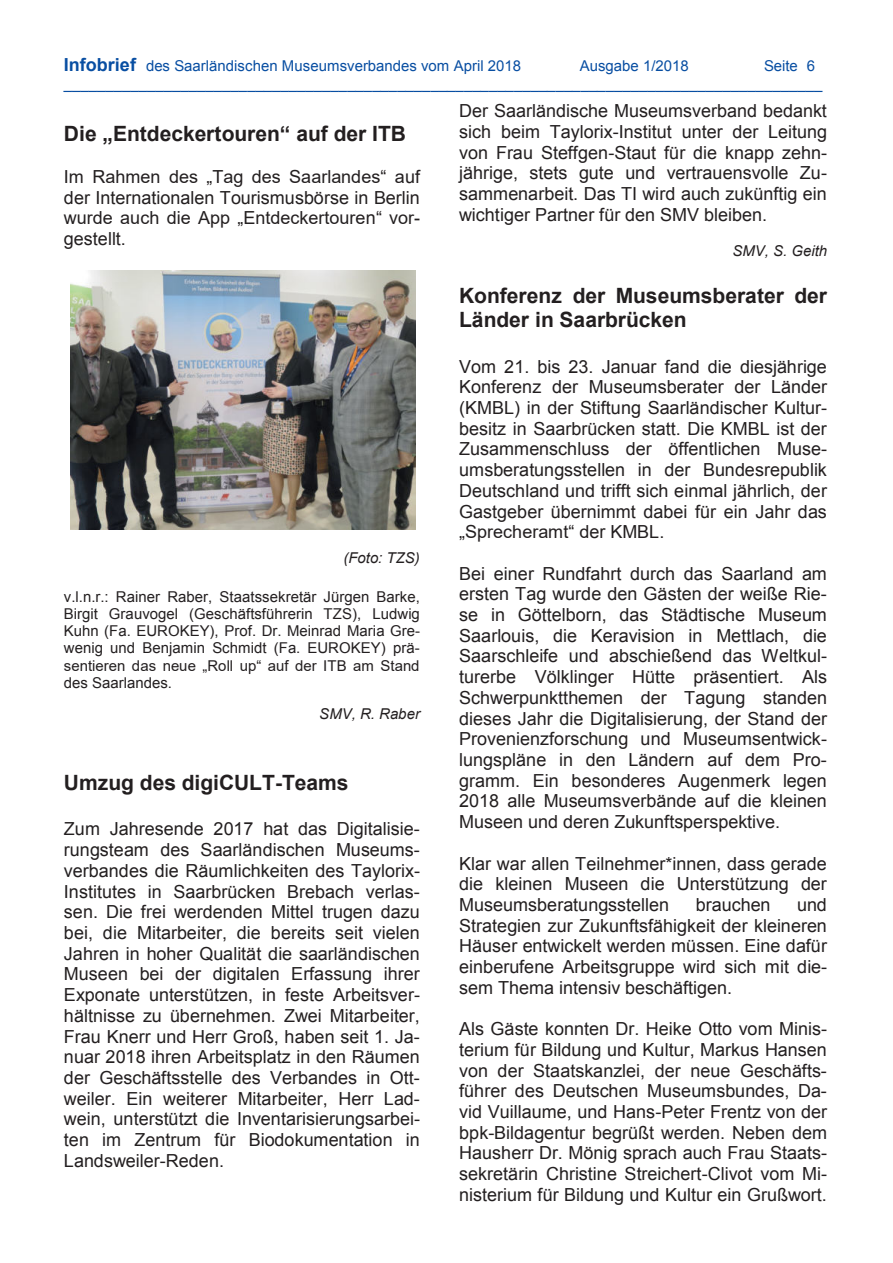
<style>
.page{position:relative;width:893px;height:1263px;background:#fff}
.page>*{position:absolute;margin:0;border:0;box-sizing:border-box;transform-origin:0 0}
.t1{font:700 21px/24.3px "Arial";color:#231f20}
.t2{font:700 21px "Arial";color:#231f20}
.t3{font:18px/20.7px "Arial";color:#231f20;text-align:justify}
.t4{font:18px/20.7px "Arial";color:#231f20;text-align:justify}
.t5{font:15px/17.2px "Arial";color:#231f20;text-align:justify}
.t6{font:15px/18px "Arial";color:#084ea2}
.t7{font:15px "Arial";color:#231f20}
.t8{font:italic 15px "Arial";color:#231f20}
.s1{font-weight:700;font-size:18px}
.s2{font-style:inherit}
</style>
<div class="page">
<img style="left:70px;top:271px;width:346px;height:259px">
<p class="t6" style="left:64px;top:58px;width:459px"><span class="s1">Infobrief</span> des Saarländischen Museumsverbandes vom April 2018</p>
<p class="t6" style="left:580px;top:58px;width:110px">Ausgabe 1/2018</p>
<p class="t6" style="left:64px;top:58px;width:760px;text-indent:700px">Seite 6 ___________________________________________________________________________________________</p>
<p class="t2" style="left:64px;top:119px;width:344px">Die „Entdecker<span class="s2">t</span>ouren“ auf de<span class="s2">r ITB</span></p>
<p class="t4" style="left:64px;top:168px;width:358px">Im Rahmen des „Tag des Saarlandes“ a<span class="s2">uf der Internationalen Tourismusbörse in Berlin </span>wurde auch die App „Entdeckertoure<span class="s2">n</span>“ vor&shy;<span class="s2">gestellt.</span></p>
<p class="t3" style="left:459px;top:102px;width:369px">Der Saarländische Museumsverband bedankt sich beim Taylorix-Institut unter der Leitung von Frau Steffgen-Staut für die knapp zehn&shy;jährige, stets gute und vertrauensvolle Zu&shy;sammenarbeit. Das TI wird auch zukünftig ein wichtiger Partner für den SMV bleiben.</p>
<p class="t8" style="left:732px;top:245px;width:96px">SMV, S. Geith</p>
<p class="t1" style="left:459px;top:285px;width:369px">Konferenz der Museumsberater der<br>Länder in Saarbrücken</p>
<p class="t3" style="left:459px;top:357px;width:369px">Vom 21. bis 23. Januar fand die diesjährige Konferenz der Museumsberater der Länder (KMBL) in der Stiftung Saarländischer Kultur&shy;besitz in Saarbrücken statt. Die KMBL ist der Zusammenschluss der öffentlichen Muse&shy;umsberatungsstellen in der Bundesrepublik Deutschland und trifft sich einmal jährlich, der Gastgeber übernimmt dabei für ein Jahr das <span class="s2">„Sprecheramt“ d</span>er KMBL.</p>
<p class="t3" style="left:459px;top:565px;width:370px">Bei einer Rundfahrt durch das Saarland am ersten Tag wurde den Gästen der weiße Rie&shy;se in Göttelborn, das Städtische Museum Saarlouis, die Keravision in Mettlach, die Saarschleife und abschießend das Weltkul&shy;turerbe Völklinger Hütte präsentiert. Als Schwerpunktthemen der Tagung standen dieses Jahr die Digitalisierung, der Stand der Provenienzforschung und Museumsentwick&shy;lungspläne in den Ländern auf dem Pro&shy;gramm. Ein besonderes Augenmerk legen 2018 alle Museumsverbände auf die kleinen Museen und deren Zukunftsperspektive.</p>
<p class="t3" style="left:459px;top:854px;width:369px">Klar war allen Teilnehmer*innen, dass gerade die kleinen Museen die Unterstützung der Museumsberatungsstellen</p>
<p class="t8" style="left:343px;top:552px;width:78px">(Foto: TZS)</p>
<p class="t5" style="left:64px;top:589px;width:358px">v.l.n.r.: Rainer Raber, Staatssekretär Jürgen Barke, Birgit Grauvogel (Geschäftsführerin TZS), Ludwig Kuhn (Fa. EUROKEY), Prof. Dr. Meinrad Maria Gre&shy;wenig und Benjamin Schmidt (Fa. EUROKEY) prä-</p>
<p class="t7" style="left:64px;top:660px;width:357px">sentieren das neue „Roll up“ auf der ITB am Stand</p>
<p class="t5" style="left:64px;top:675px;width:110px">des Saarlandes.</p>
<p class="t8" style="left:319px;top:708px;width:102px">SMV, R. Raber</p>
<p class="t1" style="left:64px;top:772px;width:286px">Umzug des digiCULT-Teams</p>
<p class="t3" style="left:64px;top:820px;width:358px">Zum Jahresende 2017 hat das Digitalisie&shy;rungsteam des Saarländischen Museums&shy;verbandes die Räumlichkeiten des Taylorix-Institutes in Saarbrücken Brebach verlas&shy;sen. Die frei werdenden Mittel trugen dazu bei, die Mitarbeiter, die bereits seit vielen Jahren in hoher Qualität die saarländischen Museen bei der digitalen Erfassung ihrer Exponate unterstützen, in feste Arbeitsver&shy;hältnisse zu übernehmen. Zwei Mitarbeiter, Frau Knerr und Herr Groß, haben seit 1. Ja&shy;nuar 2018 ihren Arbeitsplatz in den Räumen der Geschäftsstelle des Verbandes in Ott&shy;weiler. Ein weiterer Mitarbeiter, Herr Lad&shy;wein, unterstützt die Inventarisierungsarbei&shy;ten im Zentrum für Biodokumentation in Landsweiler-Reden.</p>
<p class="t3" style="left:459px;top:896px;width:370px;text-indent:338px">und Strategien zur Zukunftsfähigkeit der kleineren Häuser entwickelt werden müssen. Eine dafür einberufene Arbeitsgruppe wird sich mit die&shy;sem Thema intensiv beschäftigen.</p>
<p class="t3" style="left:459px;top:1020px;width:370px">Als Gäste konnten Dr. Heike Otto vom Minis&shy;terium für Bildung und Kultur, Markus Hansen von der Staatskanzlei, der neue Geschäfts&shy;führer des Deutschen Museumsbundes, Da&shy;vid Vuillaume, und Hans-Peter Frentz von der bpk-Bildagentur begrüßt werden. Neben dem Hausherr Dr. Mönig sprach auch Frau Staats&shy;sekretärin Christine Streichert-Clivot vom Mi&shy;nisterium für Bildung und Kultur ein Grußwort.</p>
<p class="t3" style="left:696px;top:896px;width:76px">brauchen</p>
</div>
